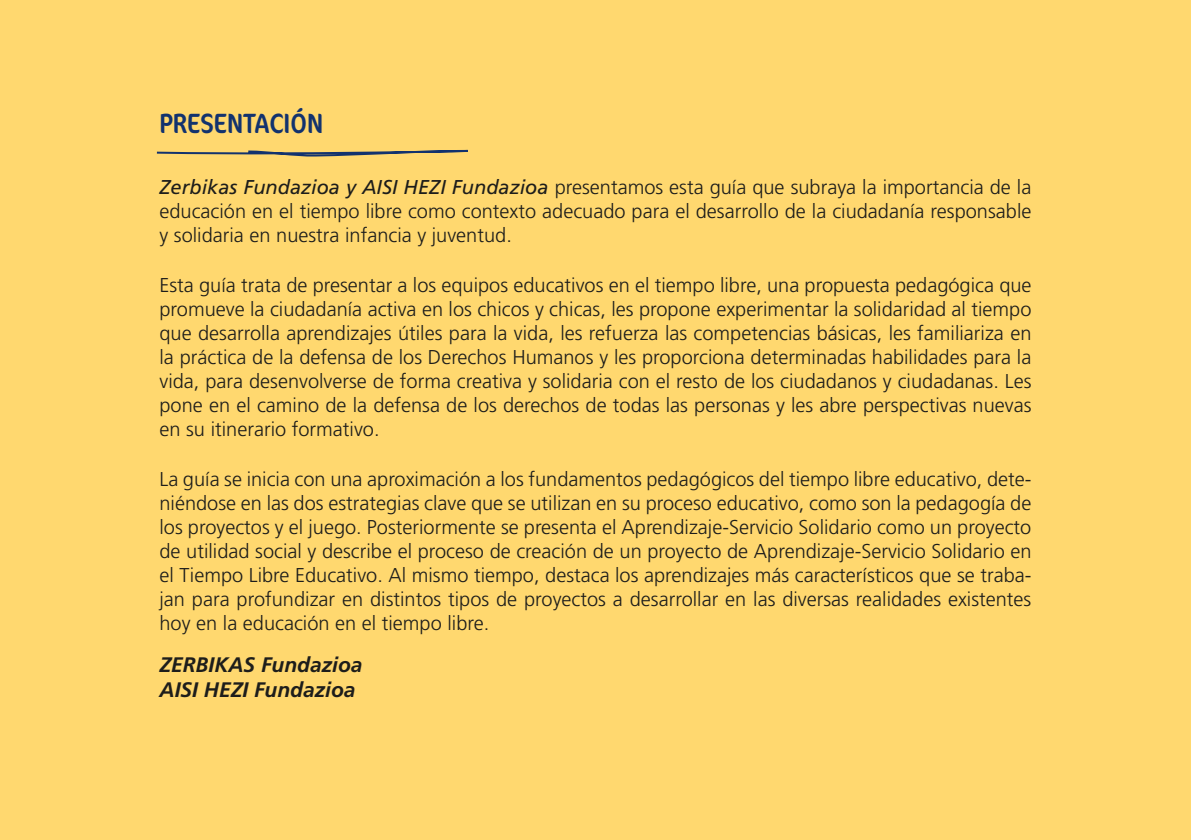
<style>
.page{position:relative;width:1191px;height:840px;background:#fff}
.page>*{position:absolute;margin:0;border:0;box-sizing:border-box;transform-origin:0 0}
.t1{font:condensed 28px "Cocon";color:#12326e}
.t2{font:italic 700 21px/25.2px "Frutiger";color:#1d1d1b}
.t3{font:300 20px/24px "Frutiger";color:#1d1d1b;text-align:justify}
.s1{font-weight:400;font-style:italic}
</style>
<div class="page">
<div style="left:0;top:0;width:1191px;height:839px;background:#ffd86f"></div>
<svg style="left:156px;top:149px;width:312px;height:8px"></svg>
<h1 class="t1" style="left:159px;top:108px;width:165px">PRESENTACIÓN</h1>
<p class="t3" style="left:159px;top:175px;width:873px"><span class="s1">Zerbikas Fundazioa y AISI HEZI Fundazioa</span> presentamos esta guía que subraya la importancia de la educación en el tiempo libre como contexto adecuado para el desarrollo de la ciudadanía responsable y solidaria en nuestra infancia y juventud.</p>
<p class="t3" style="left:159px;top:273px;width:873px">Esta guía trata de presentar a los equipos educativos en el tiempo libre, una propuesta pedagógica que promueve la ciudadanía activa en los chicos y chicas, les propone experimentar la solidaridad al tiempo que desarrolla aprendizajes útiles para la vida, les refuerza las competencias básicas, les familiariza en la práctica de la defensa de los Derechos Humanos y les proporciona determinadas habilidades para la vida, para desenvolverse de forma creativa y solidaria con el resto de los ciudadanos y ciudadanas. Les pone en el camino de la defensa de los derechos de todas las personas y les abre perspectivas nuevas en su itinerario formativo.</p>
<p class="t3" style="left:159px;top:466px;width:873px">La guía se inicia con una aproximación a los fundamentos pedagógicos del tiempo libre educativo, dete&shy;niéndose en las dos estrategias clave que se utilizan en su proceso educativo, como son la pedagogía de los proyectos y el juego. Posteriormente se presenta el Aprendizaje-Servicio Solidario como un proyecto de utilidad social y describe el proceso de creación de un proyecto de Aprendizaje-Servicio Solidario en el Tiempo Libre Educativo. Al mismo tiempo, destaca los aprendizajes más característicos que se traba&shy;jan para profundizar en distintos tipos de proyectos a desarrollar en las diversas realidades existentes hoy en la educación en el tiempo libre.</p>
<p class="t2" style="left:159px;top:651px;width:205px">ZERBIKAS Fundazioa<br>AISI HEZI Fundazioa</p>
</div>
